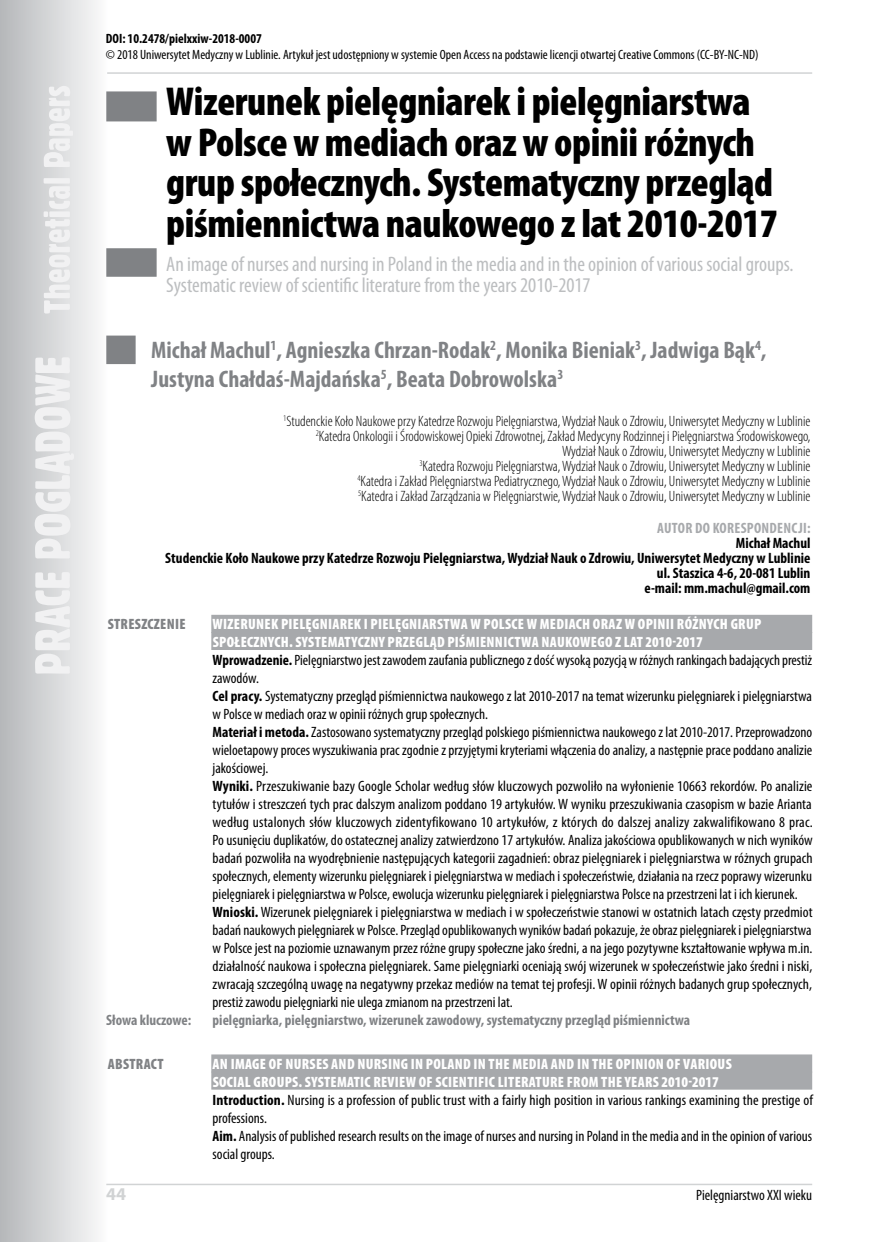
<style>
.page{position:relative;width:876px;height:1242px;background:#fff}
.page>*{position:absolute;margin:0;border:0;box-sizing:border-box;transform-origin:0 0}
.t1{font:900 condensed 40.5px/40.5px "Myriad Pro";letter-spacing:-.01em;color:#000}
.t2{font:700 condensed 24px/28.8px "Myriad Pro";color:#808285}
.t3{font:condensed 21px/21px "Myriad Pro";color:#bcbec0}
.t4{font:700 18px "Myriad Pro";color:#d1d3d4}
.t5{font:condensed 15px/18px "Myriad Pro";color:#000}
.t6{font:300 condensed 15px/15px "Myriad Pro";color:#000;text-align:right}
.t7{font:700 condensed 15px/15px "Myriad Pro";color:#000;text-align:right}
.t8{font:700 condensed 15px "Myriad Pro";color:#808285}
.t9{font:700 condensed 15px "Myriad Pro";letter-spacing:.02em;color:#a7a9ac}
.t10{font:900 condensed 15px "Myriad Pro";letter-spacing:.02em;color:#808285}
.t11{font:condensed 13.5px "Myriad Pro";color:#000}
.t12{font:700 condensed 13.5px "Myriad Pro";color:#000}
.s1{font-weight:900;color:#fff}
.s2{font-weight:700}
</style>
<div class="page">
<svg style="left:0;top:0;width:108px;height:1242px"></svg>
<svg style="left:35px;top:86px;width:39px;height:587px"></svg>
<hr style="left:106px;top:1183px;width:706px;height:2px;background:#d1d3d4">
<hr style="left:107px;top:72px;width:705px;height:2px;background:#d1d3d4">
<div style="left:106px;top:91px;width:51px;height:30px;background:#808285"></div>
<div style="left:106px;top:248px;width:51px;height:29px;background:#808285"></div>
<div style="left:106px;top:335px;width:30px;height:29px;background:#808285"></div>
<div style="left:211px;top:615px;width:601px;height:18px;background:#a7a9ac"></div>
<div style="left:211px;top:632px;width:601px;height:18px;background:#a7a9ac"></div>
<div style="left:211px;top:1054px;width:601px;height:18px;background:#a7a9ac"></div>
<div style="left:211px;top:1071px;width:601px;height:18px;background:#a7a9ac"></div>
<p class="t12" style="left:106px;top:30px;width:157px">DOI : 10.2478/pielxxiw-2018-0007</p>
<p class="t11" style="left:106px;top:46px;width:654px">© 2018 Uniwersytet Medyczny w Lublinie. Artykuł jest udostępniony w systemie Open Access na podstawie licencji otwartej Creative Commons (CC-BY-NC-ND)</p>
<h1 class="t1" style="left:166px;top:81px;width:613px">WIZERUNEK PIELĘGNIAREK I PIELĘGNIARSTWA W POLSCE W MEDIACH ORAZ W OPINII RÓŻNYCH GRUP SPOŁECZNYCH. SYSTEMATYCZNY PRZEGLĄD PIŚMIENNICTWA NAUKOWEGO Z LAT 2010-2017</h1>
<h3 class="t3" style="left:166px;top:253px;width:629px">An image of nurses and nursing in Poland in the media and in the opinion of various social groups.<br>Systematic review of scientific literature from the years 2010-2017</h3>
<h2 class="t2" style="left:151px;top:335px;width:617px">Michał Machul<sup>1</sup>, Agnieszka Chrzan-Rodak<sup>2</sup>, Monika Bieniak<sup>3</sup>, Jadwiga Bąk<sup>4</sup>,<br>Justyna Chałdaś-Majdańska<sup>5</sup>, Beata Dobrowolska<sup>3</sup></h2>
<p class="t6" style="left:283px;top:413px;width:529px"><sup>1</sup>Studenckie Koło Naukowe przy Katedrze Rozwoju Pielęgniarstwa, Wydział Nauk o Zdrowiu, Uniwersytet Medyczny w Lublinie <sup>2</sup>Katedra Onkologii i Środowiskowej Opieki Zdrowotnej, Zakład Medycyny Rodzinnej i Pielęgniarstwa Środowiskowego, Wydział Nauk o Zdrowiu, Uniwersytet Medyczny w Lublinie<br><sup>3</sup>Katedra Rozwoju Pielęgniarstwa, Wydział Nauk o Zdrowiu, Uniwersytet Medyczny w Lublinie<br><sup>4</sup>Katedra i Zakład Pielęgniarstwa Pediatrycznego, Wydział Nauk o Zdrowiu, Uniwersytet Medyczny w Lublinie<br><sup>5</sup>Katedra i Zakład Zarządzania w Pielęgniarstwie, Wydział Nauk o Zdrowiu, Uniwersytet Medyczny w Lublinie</p>
<p class="t9" style="left:657px;top:518px;width:155px">Autor do korespondencji:</p>
<p class="t7" style="left:165px;top:535px;width:647px">Michał Machul<br>Studenckie Koło Naukowe przy Katedrze Rozwoju Pielęgniarstwa, Wydział Nauk o Zdrowiu, Uniwersytet Medyczny w Lublinie ul. Staszica 4-6, 20-081 Lublin<br>e-mail: mm.machul@gmail.com</p>
<p class="t10" style="left:108px;top:614px;width:79px">STRESZCZENIE</p>
<p class="t5" style="left:213px;top:615px;width:602px"><span class="s1">WIZERUNEK PIELĘGNIAREK I PIELĘGNIARSTWA W POLSCE W MEDIACH ORAZ W OPINII RÓŻNYCH GRUP SPOŁECZNYCH. SYSTEMATYCZNY PRZEGLĄD PIŚMIENNICTWA NAUKOWEGO Z LAT 2010-2017<br></span><span class="s2">Wprowadzenie.</span> Pielęgniarstwo jest zawodem zaufania publicznego z dość wysoką pozycją w różnych rankingach badających prestiż zawodów.<br><span class="s2">Cel pracy.</span> Systematyczny przegląd piśmiennictwa naukowego z lat 2010-2017 na temat wizerunku pielęgniarek i pielęgniarstwa w Polsce w mediach oraz w opinii różnych grup społecznych.<br><span class="s2">Materiał i metoda.</span> Zastosowano systematyczny przegląd polskiego piśmiennictwa naukowego z lat 2010-2017. Przeprowadzono wieloetapowy proces wyszukiwania prac zgodnie z przyjętymi kryteriami włączenia do analizy, a następnie prace poddano analizie jakościowej.<br><span class="s2">Wyniki.</span> Przeszukiwanie bazy Google Scholar według słów kluczowych pozwoliło na wyłonienie 10663 rekordów. Po analizie tytułów i streszczeń tych prac dalszym analizom poddano 19 artykułów. W wyniku przeszukiwania czasopism w bazie Arianta według ustalonych słów kluczowych zidentyfikowano 10 artykułów, z których do dalszej analizy zakwalifikowano 8 prac.<br>Po usunięciu duplikatów, do ostatecznej analizy zatwierdzono 17 artykułów. Analiza jakościowa opublikowanych w nich wyników badań pozwoliła na wyodrębnienie następujących kategorii zagadnień: obraz pielęgniarek i pielęgniarstwa w różnych grupach społecznych, elementy wizerunku pielęgniarek i pielęgniarstwa w mediach i społeczeństwie, działania na rzecz poprawy wizerunku pielęgniarek i pielęgniarstwa w Polsce, ewolucja wizerunku pielęgniarek i pielęgniarstwa Polsce na przestrzeni lat i ich kierunek.<br><span class="s2">Wnioski.</span> Wizerunek pielęgniarek i pielęgniarstwa w mediach i w społeczeństwie stanowi w ostatnich latach częsty przedmiot badań naukowych pielęgniarek w Polsce. Przegląd opublikowanych wyników badań pokazuje, że obraz pielęgniarek i pielęgniarstwa w Polsce jest na poziomie uznawanym przez różne grupy społeczne jako średni, a na jego pozytywne kształtowanie wpływa m.in. działalność naukowa i społeczna pielęgniarek. Same pielęgniarki oceniają swój wizerunek w społeczeństwie jako średni i niski, zwracają szczególną uwagę na negatywny przekaz mediów na temat tej profesji. W opinii różnych badanych grup społecznych, prestiż zawodu pielęgniarki nie ulega zmianom na przestrzeni lat.</p>
<p class="t8" style="left:106px;top:1010px;width:87px">Słowa kluczowe:</p>
<p class="t8" style="left:213px;top:1010px;width:479px">pielęgniarka, pielęgniarstwo, wizerunek zawodowy, systematyczny przegląd piśmiennictwa</p>
<p class="t10" style="left:108px;top:1054px;width:57px">ABSTRACT</p>
<p class="t5" style="left:213px;top:1054px;width:602px"><span class="s1">AN IMAGE OF NURSES AND NURSING IN POLAND IN THE MEDIA AND IN THE OPINION OF VARIOUS<br>SOCIAL GROUPS. SYSTEMATIC REVIEW OF SCIENTIFIC LITERATURE FROM THE YEARS 2010-2017<br></span><span class="s2">Introduction.</span> Nursing is a profession of public trust with a fairly high position in various rankings examining the prestige of professions.<br><span class="s2">Aim.</span> Analysis of published research results on the image of nurses and nursing in Poland in the media and in the opinion of various social groups.</p>
<p class="t4" style="left:106px;top:1182px;width:21px">44</p>
<p class="t5" style="left:696px;top:1186px;width:118px">Pielęgniarstwo XXI wieku</p>
</div>
